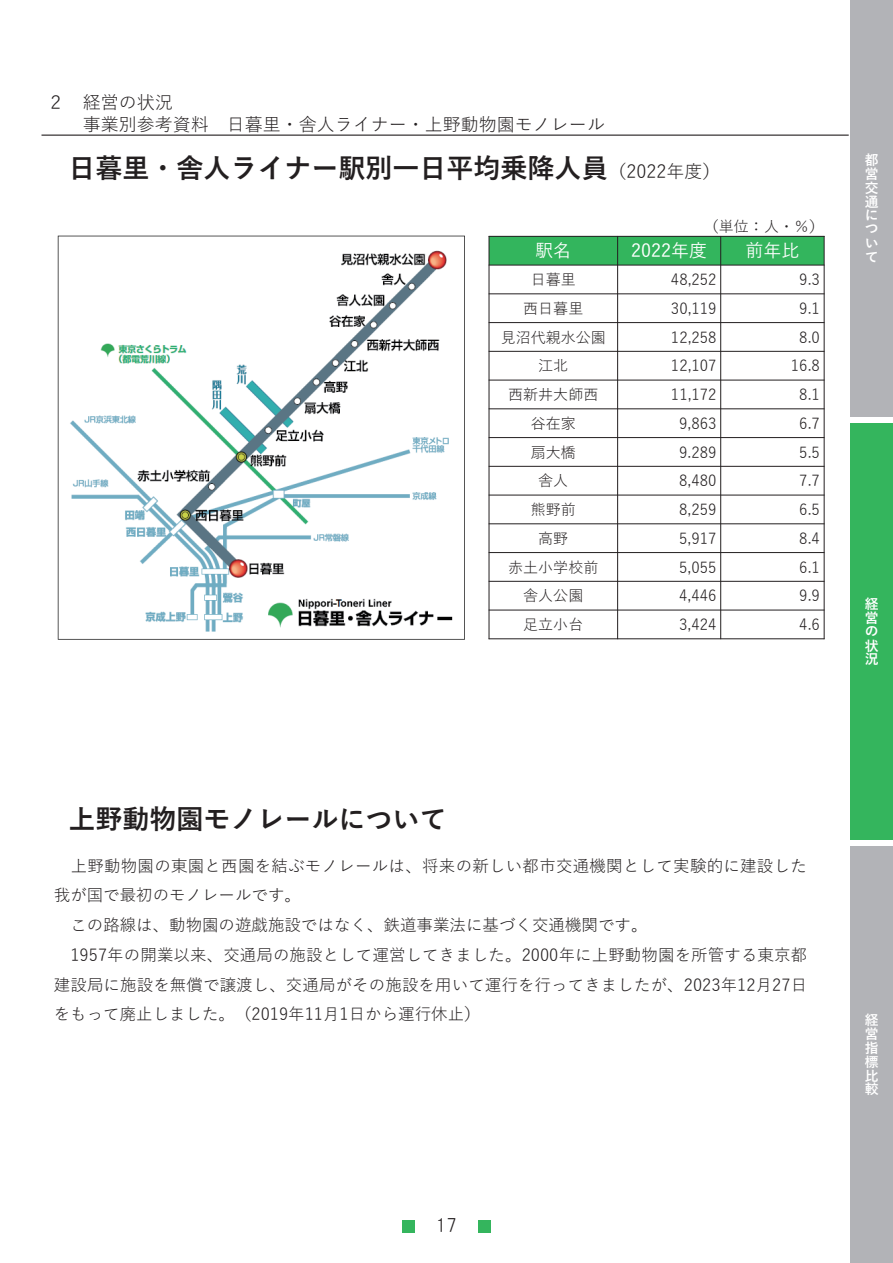
<style>
.page{position:relative;width:893px;height:1263px;background:#fff}
.page>*{position:absolute;margin:0;border:0;box-sizing:border-box;transform-origin:0 0}
.t1{font:700 27px "Yu Gothic";color:#231f20}
.t2{font:18px/21.6px "Yu Gothic";color:#231f20}
.t3{font:500 18px "Yu Gothic";color:#fff}
.t4{font:18px "HGS Gothic M";color:#231f20}
.t5{font:16.5px "Yu Gothic";letter-spacing:.005em;color:#231f20}
.t6{font:15px "Yu Gothic";color:#231f20}
.t7{font:700 13.8px/13.8px "Yu Gothic";color:#fff;text-align:justify}
.s1{font-weight:400;font-size:18px}
</style>
<div class="page">
<div style="left:489px;top:236px;width:129px;height:29px;background:#33b55d"></div>
<div style="left:618px;top:236px;width:103px;height:29px;background:#33b55d"></div>
<div style="left:721px;top:236px;width:103px;height:29px;background:#33b55d"></div>
<hr style="left:617px;top:236px;width:1px;height:403px;background:#231f20">
<hr style="left:720px;top:236px;width:1px;height:403px;background:#231f20">
<hr style="left:489px;top:236px;width:335px;height:1px;background:#231f20">
<hr style="left:489px;top:265px;width:335px;height:1px;background:#231f20">
<hr style="left:489px;top:293px;width:335px;height:1px;background:#231f20">
<hr style="left:489px;top:322px;width:335px;height:1px;background:#231f20">
<hr style="left:489px;top:351px;width:335px;height:1px;background:#231f20">
<hr style="left:489px;top:380px;width:335px;height:1px;background:#231f20">
<hr style="left:489px;top:408px;width:335px;height:1px;background:#231f20">
<hr style="left:489px;top:437px;width:335px;height:1px;background:#231f20">
<hr style="left:489px;top:466px;width:335px;height:1px;background:#231f20">
<hr style="left:489px;top:495px;width:335px;height:1px;background:#231f20">
<hr style="left:489px;top:523px;width:335px;height:1px;background:#231f20">
<hr style="left:489px;top:552px;width:335px;height:1px;background:#231f20">
<hr style="left:489px;top:581px;width:335px;height:1px;background:#231f20">
<hr style="left:489px;top:610px;width:335px;height:1px;background:#231f20">
<hr style="left:489px;top:638px;width:335px;height:1px;background:#231f20">
<hr style="left:489px;top:236px;width:1px;height:403px;background:#231f20">
<hr style="left:824px;top:236px;width:1px;height:403px;background:#231f20">
<hr style="left:42px;top:135px;width:807px;height:1px;background:#231f20">
<img style="left:57px;top:235px;width:408px;height:405px">
<div style="left:402px;top:1219px;width:13px;height:13px;background:#34b55d"></div>
<div style="left:478px;top:1219px;width:13px;height:13px;background:#34b55d"></div>
<div style="left:850px;top:0;width:43px;height:417px;background:#b2b3b7"></div>
<div style="left:850px;top:846px;width:43px;height:417px;background:#b2b3b7"></div>
<div style="left:850px;top:423px;width:43px;height:417px;background:#34b55d"></div>
<p class="t2" style="left:83px;top:89px;width:524px;text-indent:-36px">２ 経営の状況<br>事業別参考資料 日暮里・舎人ライナー・上野動物園モノレール</p>
<h1 class="t1" style="left:68px;top:153px;width:653px">日暮里・舎人ライナー駅別一日平均乗降人員<span class="s1">（2022年度）</span></h1>
<p class="t6" style="left:704px;top:213px;width:122px">（単位：人・％）</p>
<p class="t3" style="left:535px;top:234px;width:37px">駅名</p>
<p class="t3" style="left:631px;top:234px;width:77px">2022年度</p>
<p class="t3" style="left:745px;top:234px;width:55px">前年比</p>
<p class="t6" style="left:531px;top:266px;width:47px">日暮里</p>
<p class="t6" style="left:671px;top:266px;width:47px">48,252</p>
<p class="t6" style="left:799px;top:266px;width:22px">9.3</p>
<p class="t6" style="left:523px;top:295px;width:62px">西日暮里</p>
<p class="t6" style="left:671px;top:295px;width:47px">30,119</p>
<p class="t6" style="left:799px;top:295px;width:22px">9.1</p>
<p class="t6" style="left:501px;top:323px;width:107px">見沼代親水公園</p>
<p class="t6" style="left:671px;top:323px;width:47px">12,258</p>
<p class="t6" style="left:799px;top:323px;width:22px">8.0</p>
<p class="t6" style="left:538px;top:352px;width:32px">江北</p>
<p class="t6" style="left:671px;top:352px;width:47px">12,107</p>
<p class="t6" style="left:791px;top:352px;width:30px">16.8</p>
<p class="t6" style="left:508px;top:381px;width:92px">西新井大師西</p>
<p class="t6" style="left:671px;top:381px;width:47px">11,172</p>
<p class="t6" style="left:799px;top:381px;width:22px">8.1</p>
<p class="t6" style="left:531px;top:409px;width:47px">谷在家</p>
<p class="t6" style="left:679px;top:409px;width:39px">9,863</p>
<p class="t6" style="left:799px;top:410px;width:22px">6.7</p>
<p class="t6" style="left:531px;top:438px;width:47px">扇大橋</p>
<p class="t6" style="left:679px;top:438px;width:39px">9.289</p>
<p class="t6" style="left:799px;top:438px;width:22px">5.5</p>
<p class="t6" style="left:538px;top:467px;width:32px">舎人</p>
<p class="t6" style="left:679px;top:467px;width:39px">8,480</p>
<p class="t6" style="left:799px;top:467px;width:22px">7.7</p>
<p class="t6" style="left:531px;top:496px;width:47px">熊野前</p>
<p class="t6" style="left:679px;top:496px;width:39px">8,259</p>
<p class="t6" style="left:799px;top:496px;width:22px">6.5</p>
<p class="t6" style="left:538px;top:524px;width:32px">高野</p>
<p class="t6" style="left:679px;top:524px;width:39px">5,917</p>
<p class="t6" style="left:799px;top:524px;width:22px">8.4</p>
<p class="t6" style="left:508px;top:553px;width:92px">赤土小学校前</p>
<p class="t6" style="left:679px;top:553px;width:39px">5,055</p>
<p class="t6" style="left:799px;top:553px;width:22px">6.1</p>
<p class="t6" style="left:523px;top:582px;width:62px">舎人公園</p>
<p class="t6" style="left:679px;top:582px;width:39px">4,446</p>
<p class="t6" style="left:799px;top:582px;width:22px">9.9</p>
<p class="t6" style="left:523px;top:611px;width:62px">足立小台</p>
<p class="t6" style="left:679px;top:611px;width:39px">3,424</p>
<p class="t6" style="left:799px;top:611px;width:22px">4.6</p>
<p class="t7" style="left:865px;top:154px;width:15px">都営交通につ</p>
<p class="t7" style="left:865px;top:236px;width:14px">いて</p>
<p class="t7" style="left:865px;top:597px;width:15px">経営の状況</p>
<h1 class="t1" style="left:68px;top:803px;width:380px">上野動物園モノレールについて</h1>
<p class="t5" style="left:71px;top:850px;width:738px">上野動物園の東園と西園を結ぶモノレールは、将来の新しい都市交通機関として実験的に建設した</p>
<p class="t5" style="left:54px;top:880px;width:249px">我が国で最初のモノレールです。</p>
<p class="t5" style="left:70px;top:910px;width:579px">この路線は、動物園の遊戯施設ではなく、鉄道事業法に基づく交通機関です。</p>
<p class="t5" style="left:70px;top:939px;width:738px">1957年の開業以来、交通局の施設として運営してきました。2000年に上野動物園を所管する東京都</p>
<p class="t5" style="left:54px;top:969px;width:755px">建設局に施設を無償で譲渡し、交通局がその施設を用いて運行を行ってきましたが、2023年12月27日</p>
<p class="t5" style="left:54px;top:999px;width:428px">をもって廃止しました。（2019年11月1日から運行休止）</p>
<p class="t4" style="left:436px;top:1216px;width:23px">17</p>
<p class="t7" style="left:865px;top:1014px;width:15px">経営指標比較</p>
</div>
